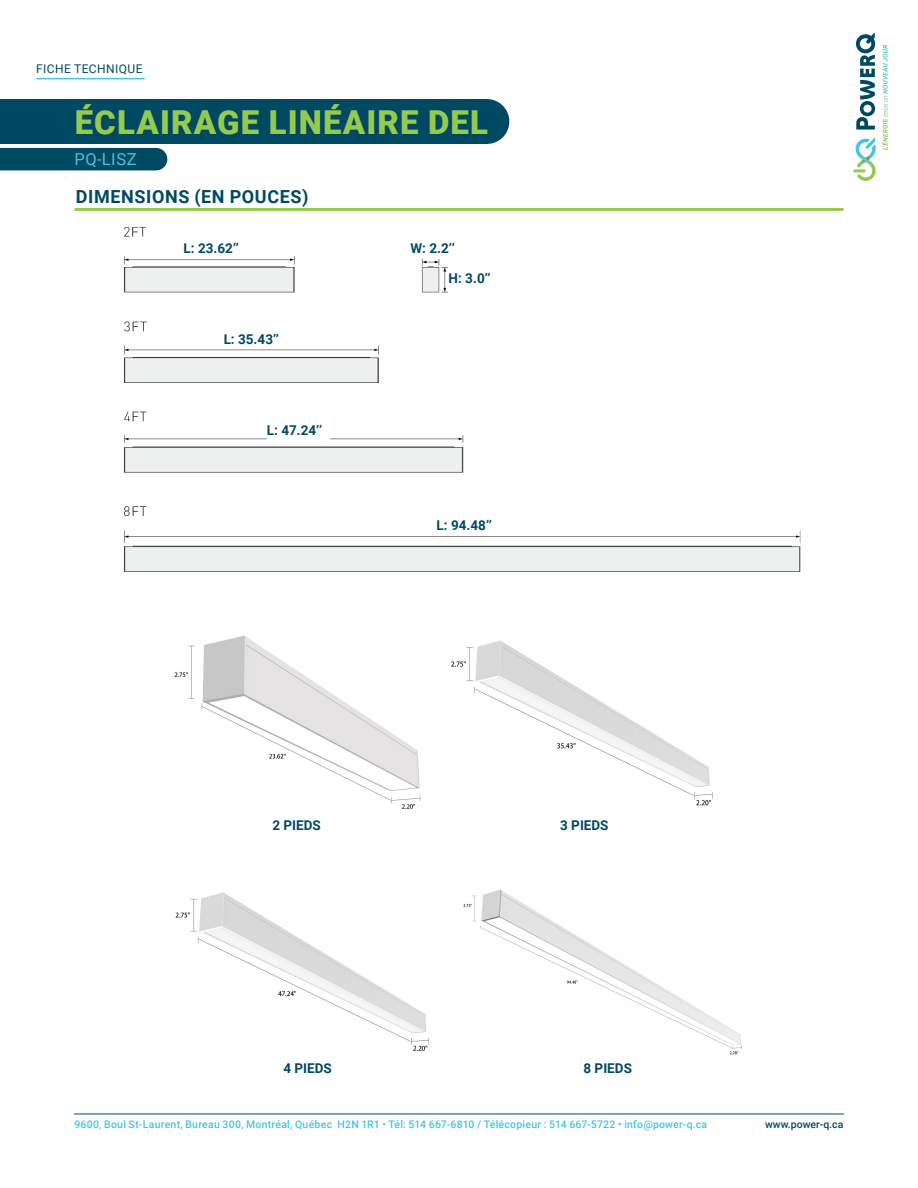
<style>
.page{position:relative;width:918px;height:1188px;background:#fff}
.page>*{position:absolute;margin:0;border:0;box-sizing:border-box;transform-origin:0 0}
.t1{font:900 33px "Roboto";letter-spacing:.035em;color:#96ca4e}
.t2{font:700 18px "Roboto";letter-spacing:.035em;color:#004963}
.t3{font:16.5px "Roboto";letter-spacing:.035em;color:#44c5e0}
.t4{font:700 13.5px "Roboto";color:#004963}
.t5{font:12px "Roboto";letter-spacing:.035em;color:#004963}
.t6{font:500 10.5px "Roboto";letter-spacing:.02em;color:#44c5e0}
.t7{font:500 10.5px "Roboto";color:#004963}
</style>
<div class="page">
<hr style="left:74px;top:1114px;width:770px;height:1px;background:#004963">
<svg style="left:856px;top:32px;width:19px;height:98px"></svg>
<svg style="left:853px;top:137px;width:23px;height:44px"></svg>
<svg style="left:883px;top:45px;width:5px;height:44px"></svg>
<div style="left:0;top:99px;width:487px;height:45px;background:#004963"></div>
<div style="left:0;top:148px;width:156px;height:22px;background:#004963"></div>
<hr style="left:37px;top:78px;width:107px;height:1px;background:#44c5e0">
<hr style="left:76px;top:208px;width:767px;height:3px;background:#96ca4e">
<img style="left:124px;top:227px;width:677px;height:345px">
<div style="left:184px;top:243px;width:63px;height:15px;background:#fff"></div>
<div style="left:224px;top:334px;width:63px;height:15px;background:#fff"></div>
<div style="left:267px;top:425px;width:63px;height:15px;background:#fff"></div>
<div style="left:437px;top:519px;width:63px;height:16px;background:#fff"></div>
<div style="left:410px;top:243px;width:49px;height:15px;background:#fff"></div>
<div style="left:449px;top:273px;width:49px;height:15px;background:#fff"></div>
<img style="left:174px;top:635px;width:247px;height:174px">
<img style="left:175px;top:892px;width:254px;height:159px">
<img style="left:463px;top:889px;width:279px;height:166px">
<img style="left:451px;top:640px;width:262px;height:166px">
<p class="t5" style="left:36px;top:61px;width:108px">FICHE TECHNIQUE</p>
<h1 class="t1" style="left:75px;top:99px;width:415px">ÉCLAIRAGE LINÉAIRE DEL</h1>
<h3 class="t3" style="left:74px;top:148px;width:64px">PQ-LISZ</h3>
<h2 class="t2" style="left:76px;top:184px;width:234px">DIMENSIONS (EN POUCES)</h2>
<p class="t4" style="left:184px;top:239px;width:57px">L: 23.62’’</p>
<p class="t4" style="left:224px;top:330px;width:57px">L: 35.43’’</p>
<p class="t4" style="left:267px;top:420px;width:57px">L: 47.24’’</p>
<p class="t4" style="left:410px;top:239px;width:46px">W: 2.2’’</p>
<p class="t4" style="left:449px;top:269px;width:44px">H: 3.0’’</p>
<p class="t4" style="left:437px;top:515px;width:57px">L: 94.48’’</p>
<p class="t4" style="left:272px;top:816px;width:50px">2 PIEDS</p>
<p class="t4" style="left:560px;top:816px;width:50px">3 PIEDS</p>
<p class="t4" style="left:283px;top:1059px;width:50px">4 PIEDS</p>
<p class="t4" style="left:584px;top:1059px;width:50px">8 PIEDS</p>
<p class="t6" style="left:74px;top:1117px;width:634px">9600, Boul St-Laurent, Bureau 300, Montréal, Québec H2N 1R1 • Tél: 514 667-6810 / Télécopieur : 514 667-5722 • info@power-q.ca</p>
<p class="t7" style="left:765px;top:1117px;width:80px">www.power-q.ca</p>
</div>
